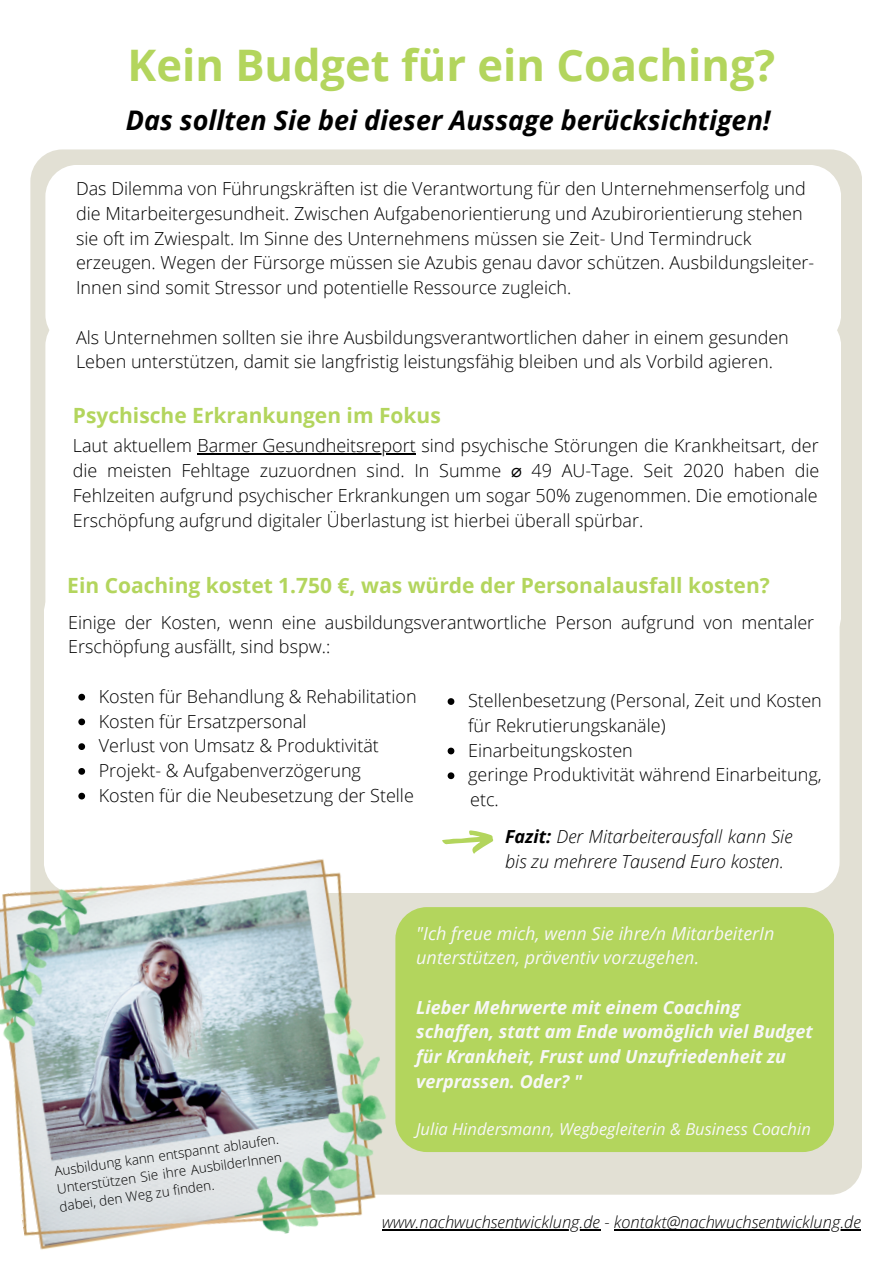
<style>
.page{position:relative;width:893px;height:1264px;background:#fff}
.page>*{position:absolute;margin:0;border:0;box-sizing:border-box;transform-origin:0 0}
.t1{font:700 43.5px "Open Sans";color:#b3d55d}
.t2{font:italic 700 27px "Open Sans";color:#000}
.t3{font:700 21px "Open Sans";color:#b3d55d}
.t4{font:300 18px/24.8px "Open Sans";color:#000}
.t5{font:italic 700 18px/24.8px "Open Sans";color:#f7f7f7}
.t6{font:italic 18px/24.8px "Open Sans";color:#f7f7f7}
.t7{font:italic 300 18px/24.8px "Open Sans";color:#000}
.t8{font:italic 300 16.5px "Open Sans";color:#000}
.t9{font:italic 16.5px "Open Sans";color:#f7f7f7}
.t10{font:300 13.5px/18px "Open Sans";color:#000;text-align:justify}
.s1{font-family:"DejaVu Sans";font-weight:400}
.s2{font-weight:700}
.s3{font-style:normal}
</style>
<div class="page">
<div style="left:30px;top:149px;width:832px;height:1045px;background:#e2e0d4;border-radius:32px"></div>
<div style="left:45px;top:165px;width:796px;height:181px;background:#fff;border-radius:32px"></div>
<div style="left:45px;top:314px;width:796px;height:333px;background:#fff;border-radius:32px"></div>
<div style="left:44px;top:581px;width:795px;height:312px;background:#fff;border-radius:32px"></div>
<img style="left:0;top:842px;width:403px;height:408px">
<svg style="left:442px;top:830px;width:51px;height:23px"></svg>
<hr style="left:197px;top:453px;width:219px;height:1px;background:#000">
<svg style="left:78px;top:693px;width:7px;height:7px"></svg>
<svg style="left:78px;top:718px;width:7px;height:7px"></svg>
<svg style="left:78px;top:743px;width:7px;height:7px"></svg>
<svg style="left:78px;top:768px;width:7px;height:6px"></svg>
<svg style="left:78px;top:792px;width:7px;height:7px"></svg>
<svg style="left:447px;top:698px;width:7px;height:7px"></svg>
<svg style="left:447px;top:747px;width:7px;height:7px"></svg>
<svg style="left:447px;top:772px;width:7px;height:7px"></svg>
<div style="left:395px;top:907px;width:439px;height:244px;background:#b3d55d;border-radius:32px"></div>
<hr style="left:382px;top:1228px;width:218px;height:2px;background:#000">
<hr style="left:614px;top:1228px;width:246px;height:2px;background:#000">
<p class="t1" style="left:128px;top:34px;width:649px">Kein Budget für ein Coaching?</p>
<p class="t2" style="left:126px;top:101px;width:646px">Das sollten Sie bei dieser Aussage berücksichtigen!</p>
<p class="t4" style="left:76px;top:176px;width:739px">Das Dilemma von Führungskräften ist die Verantwortung für den Unternehmenserfolg und die Mitarbeitergesundheit. Zwischen Aufgabenorientierung und Azubirorientierung stehen sie oft im Zwiespalt. Im Sinne des Unternehmens müssen sie Zeit- Und Termindruck erzeugen. Wegen der Fürsorge müssen sie Azubis genau davor schützen. Ausbildungsleiter-Innen sind somit Stressor und potentielle Ressource zugleich.</p>
<p class="t4" style="left:76px;top:324px;width:714px">Als Unternehmen sollten sie ihre Ausbildungsverantwortlichen daher in einem gesunden<br>Leben unterstützen, damit sie langfristig leistungsfähig bleiben und als Vorbild agieren.</p>
<p class="t3" style="left:73px;top:400px;width:369px">Psychische Erkrankungen im Fokus</p>
<p class="t4" style="left:73px;top:433px;width:748px;text-align:justify">Laut aktuellem Barmer Gesundheitsreport sind psychische Störungen die Krankheitsart, der die meisten Fehltage zuzuordnen sind. In Summe <span class="s1">⌀</span> 49 AU-Tage. Seit 2020 haben die Fehlzeiten aufgrund psychischer Erkrankungen um sogar 50% zugenommen. Die emotionale Erschöpfung aufgrund digitaler Überlastung ist hierbei überall spürbar.</p>
<p class="t3" style="left:67px;top:570px;width:704px">Ein Coaching kostet 1.750 €, was würde der Personalausfall kosten?</p>
<p class="t4" style="left:68px;top:609px;width:747px">Einige der Kosten, wenn eine ausbildungsverantwortliche Person aufgrund von mentaler<br>Erschöpfung ausfällt, sind bspw.:</p>
<p class="t4" style="left:99px;top:683px;width:319px">Kosten für Behandlung &amp; Rehabilitation</p>
<p class="t4" style="left:99px;top:708px;width:209px">Kosten für Ersatzpersonal</p>
<p class="t4" style="left:99px;top:733px;width:281px">Verlust von Umsatz &amp; Produktivität</p>
<p class="t4" style="left:99px;top:757px;width:264px">Projekt- &amp; Aufgabenverzögerung</p>
<p class="t4" style="left:99px;top:782px;width:316px">Kosten für die Neubesetzung der Stelle</p>
<p class="t4" style="left:468px;top:687px;width:355px">Stellenbesetzung (Personal, Zeit und Kosten für Rekrutierungskanäle)</p>
<p class="t4" style="left:468px;top:737px;width:166px">Einarbeitungskosten</p>
<p class="t4" style="left:468px;top:762px;width:355px">geringe Produktivität während Einarbeitung,</p>
<p class="t4" style="left:470px;top:786px;width:30px">etc.</p>
<p class="t7" style="left:505px;top:824px;width:289px"><span class="s2">Fazit:</span> Der Mitarbeiterausfall kann Sie bis zu mehrere Tausend Euro kosten.</p>
<p class="t10" style="left:53px;top:1161px;width:228px;rotate:-8deg">Ausbildung kann entspannt ablaufen.<br>Unterstützen Sie ihre AusbilderInnen dabei, den Weg zu finden.</p>
<p class="t6" style="left:416px;top:920px;width:360px">"Ich freue mich, wenn Sie ihre/n MitarbeiterIn unterstützen, präventiv vorzugehen.</p>
<p class="t5" style="left:416px;top:994px;width:398px">Lieber Mehrwerte mit einem Coaching schaffen, statt am Ende womöglich viel Budget für Krankheit, Frust und Unzufriedenheit zu verprassen. Oder? "</p>
<p class="t9" style="left:416px;top:1117px;width:396px">Julia Hindersmann, Wegbegleiterin &amp; Business Coachin</p>
<p class="t8" style="left:382px;top:1210px;width:480px">www.nachwuchsentwicklung.de <span class="s3">-</span> kontakt@nachwuchsentwicklung.de</p>
</div>
